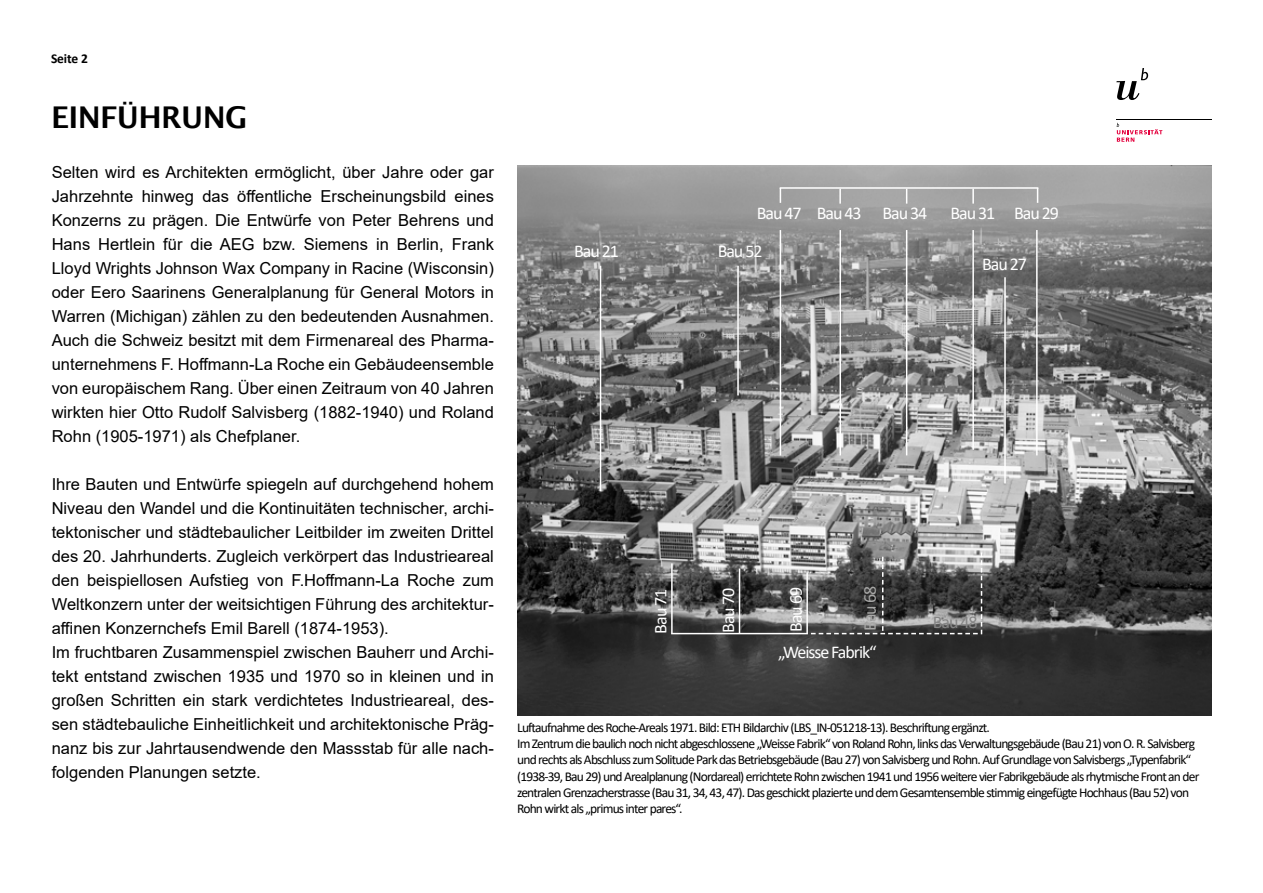
<style>
.page{position:relative;width:1263px;height:893px;background:#fff}
.page>*{position:absolute;margin:0;border:0;box-sizing:border-box;transform-origin:0 0}
.t1{font:600 30px "Lucida Sans";letter-spacing:-.02em;color:#000}
.t2{font:18px "Calibri";letter-spacing:-.06em;color:#fff}
.t3{font:18px "Calibri";color:#a8a8a7}
.t4{font:18px "Calibri";color:#858585}
.t5{font:16.5px/24px "Arial";color:#000;text-align:justify}
.t6{font:13.5px/16.2px "Calibri";letter-spacing:-.06em;color:#000}
.t7{font:700 13.5px "Calibri";letter-spacing:-.01em;color:#000}
</style>
<div class="page">
<svg style="left:1116px;top:68px;width:32px;height:32px"></svg>
<hr style="left:1116px;top:119px;width:96px;height:1px;background:#000">
<svg style="left:1117px;top:123px;width:45px;height:19px"></svg>
<img style="left:517px;top:166px;width:695px;height:549px">
<hr style="left:600px;top:266px;width:1px;height:225px;background:#fff">
<hr style="left:737px;top:266px;width:2px;height:129px;background:#fff">
<hr style="left:671px;top:563px;width:2px;height:71px;background:#fff">
<hr style="left:739px;top:568px;width:1px;height:66px;background:#fff">
<hr style="left:806px;top:572px;width:2px;height:62px;background:#fff">
<hr style="left:671px;top:633px;width:137px;height:1px;background:#fff">
<svg style="left:811px;top:552px;width:171px;height:82px;background:#626262"></svg>
<hr style="left:1036px;top:230px;width:1px;height:225px;background:#fff">
<hr style="left:906px;top:230px;width:1px;height:225px;background:#fff">
<hr style="left:839px;top:230px;width:2px;height:225px;background:#fff">
<hr style="left:972px;top:230px;width:2px;height:220px;background:#fff">
<hr style="left:1004px;top:277px;width:2px;height:206px;background:#fff">
<hr style="left:780px;top:230px;width:1px;height:225px;background:#fff">
<svg style="left:780px;top:189px;width:1px;height:14px"></svg>
<hr style="left:780px;top:187px;width:258px;height:2px;background:#fff">
<svg style="left:1037px;top:189px;width:1px;height:14px"></svg>
<svg style="left:972px;top:189px;width:2px;height:15px"></svg>
<svg style="left:906px;top:189px;width:1px;height:15px"></svg>
<svg style="left:839px;top:189px;width:2px;height:15px"></svg>
<p class="t7" style="left:51px;top:49px;width:38px">Seite 2</p>
<h1 class="t1" style="left:51px;top:100px;width:198px">EINFÜHRUNG</h1>
<p class="t5" style="left:52px;top:160px;width:444px">Selten wird es Architekten ermöglicht, über Jahre oder gar Jahrzehnte hinweg das öffentliche Erscheinungsbild eines Konzerns zu prägen. Die Entwürfe von Peter Behrens und Hans Hertlein für die AEG bzw. Siemens in Berlin, Frank Lloyd Wrights Johnson Wax Company in Racine (Wisconsin) oder Eero Saarinens Generalplanung für General Motors in Warren (Michigan) zählen zu den bedeutenden Ausnahmen.<br>Auch die Schweiz besitzt mit dem Firmenareal des Pharma&shy;unternehmens F. Hoffmann-La Roche ein Gebäudeensemble von europäischem Rang. Über einen Zeitraum von 40 Jahren wirkten hier Otto Rudolf Salvisberg (1882-1940) und Roland Rohn (1905-1971) als Chefplaner.</p>
<p class="t5" style="left:52px;top:472px;width:444px;text-align:left">Ihre Bauten und Entwürfe spiegeln auf durchgehend hohem Niveau den Wandel und die Kontinuitäten technischer, archi&shy;tektonischer und städtebaulicher Leitbilder im zweiten Drittel des 20. Jahrhunderts. Zugleich verkörpert das Industrieareal den beispiellosen Aufstieg von F.Hoffmann-La Roche zum Weltkonzern unter der weitsichtigen Führung des architektur&shy;affinen Konzernchefs Emil Barell (1874-1953).<br>Im fruchtbaren Zusammenspiel zwischen Bauherr und Archi&shy;tekt entstand zwischen 1935 und 1970 so in kleinen und in großen Schritten ein stark verdichtetes Industrieareal, des&shy;sen städtebauliche Einheitlichkeit und architektonische Präg&shy;nanz bis zur Jahrtausendwende den Massstab für alle nach&shy;folgenden Planungen setzte.</p>
<p class="t2" style="left:757px;top:201px;width:46px">Bau 47</p>
<p class="t2" style="left:574px;top:239px;width:46px">Bau 21</p>
<p class="t2" style="left:718px;top:239px;width:46px">Bau 52</p>
<p class="t2" style="left:817px;top:201px;width:112px">Bau 43 Bau 34</p>
<p class="t2" style="left:950px;top:201px;width:110px">Bau 31 Bau 29</p>
<p class="t2" style="left:982px;top:252px;width:46px">Bau 27</p>
<p class="t2" style="left:648px;top:634px;width:46px;rotate:-90deg">Bau 71</p>
<p class="t2" style="left:716px;top:633px;width:46px;rotate:-90deg">Bau 70</p>
<p class="t2" style="left:783px;top:632px;width:46px;rotate:-90deg">Bau 69</p>
<p class="t3" style="left:857px;top:631px;width:46px;rotate:-90deg">Bau 68</p>
<p class="t2" style="left:778px;top:639px;width:100px">„Weisse Fabrik“</p>
<p class="t4" style="left:933px;top:610px;width:46px">Bau 48</p>
<p class="t6" style="left:517px;top:719px;width:684px">Luftaufnahme des Roche-Areals 1971. Bild: ETH Bildarchiv (LBS_IN-051218-13). Beschriftung ergänzt.<br>Im Zentrum die baulich noch nicht abgeschlossene „Weisse Fabrik“ von Roland Rohn, links das Verwaltungsgebäude (Bau 21) von O. R. Salvisberg und rechts als Abschluss zum Solitude Park das Betriebsgebäude (Bau 27) von Salvisberg und Rohn. Auf Grundlage von Salvisbergs „Typenfabrik“ (1938-39, Bau 29) und Arealplanung (Nordareal) errichtete Rohn zwischen 1941 und 1956 weitere vier Fabrikgebäude als rhytmische Front an der zentralen Grenzacherstrasse (Bau 31, 34, 43, 47). Das geschickt plazierte und dem Gesamtensemble stimmig eingefügte Hochhaus (Bau 52) von Rohn wirkt als „primus inter pares“.</p>
</div>
